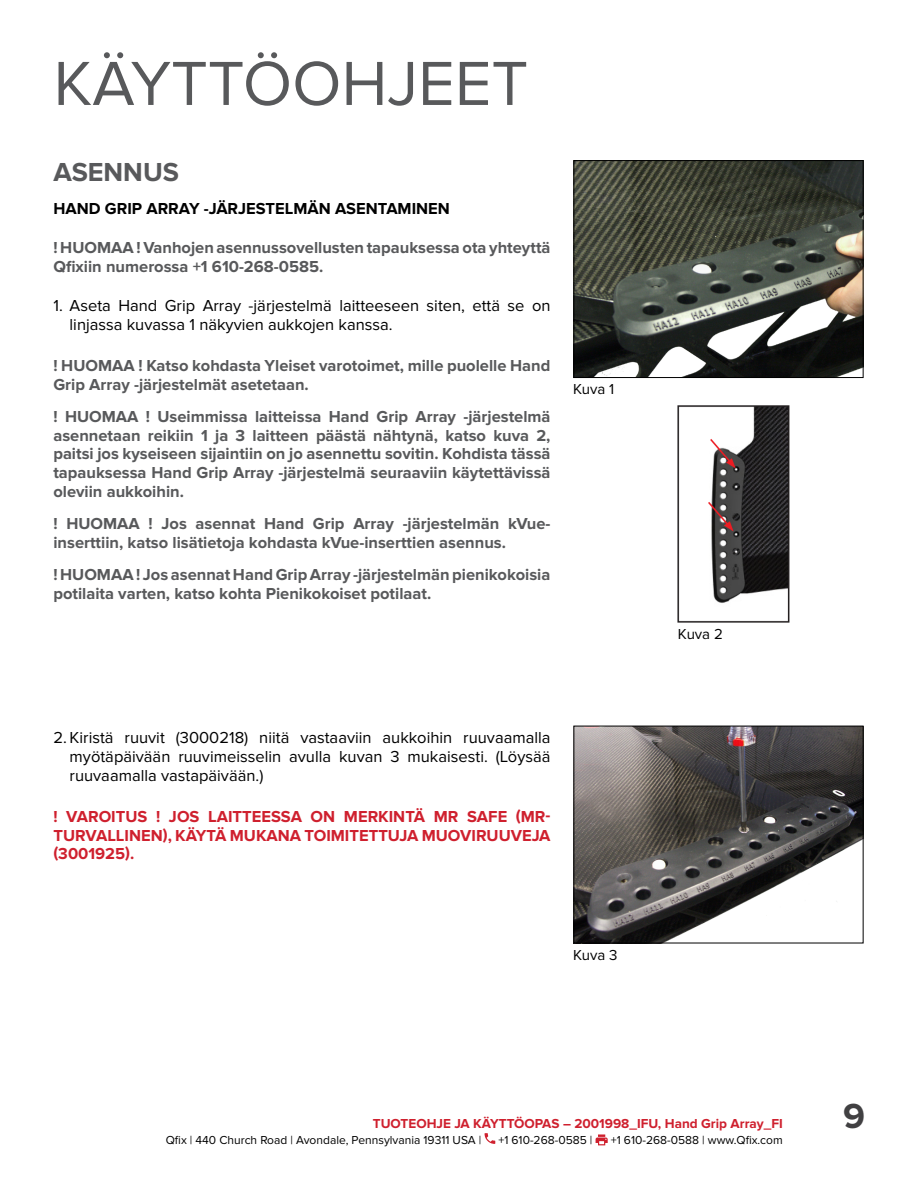
<style>
.page{position:relative;width:918px;height:1188px;background:#fff}
.page>*{position:absolute;margin:0;border:0;box-sizing:border-box;transform-origin:0 0}
.t1{font:64.5px "Proxima Nova";color:#58595b}
.t2{font:700 36px "Proxima Nova";color:#414042}
.t3{font:700 27px "Proxima Nova";color:#58595b}
.t4{font:700 16.5px/18.8px "Proxima Nova";color:#58595b}
.t5{font:16.5px/18.8px "Proxima Nova";color:#000}
.t6{font:700 16.5px/18.8px "Proxima Nova";color:#cf202e;text-align:justify}
.t7{font:700 16.5px "Proxima Nova";color:#000}
.t8{font:15px "Proxima Nova";color:#000}
.t9{font:700 13.5px "Proxima Nova";color:#cf202e}
.t10{font:12px "Proxima Nova";color:#000}
</style>
<div class="page">
<svg style="left:485px;top:1133px;width:10px;height:11px"></svg>
<svg style="left:596px;top:1134px;width:12px;height:11px"></svg>
<img style="left:575px;top:728px;width:287px;height:213px">
<div style="left:573px;top:726px;width:291px;height:217px;border:1px solid #000"></div>
<img style="left:575px;top:162px;width:287px;height:214px">
<div style="left:573px;top:160px;width:291px;height:218px;border:1px solid #000"></div>
<img style="left:677px;top:405px;width:113px;height:218px">
<h1 class="t1" style="left:54px;top:46px;width:476px">KÄYTTÖOHJEET</h1>
<h3 class="t3" style="left:53px;top:157px;width:127px">ASENNUS</h3>
<p class="t7" style="left:53px;top:199px;width:398px">HAND GRIP ARRAY -JÄRJESTELMÄN ASENTAMINEN</p>
<p class="t4" style="left:53px;top:239px;width:499px">! HUOMAA ! Vanhojen asennussovellusten tapauksessa ota yhteyttä<br>Qfixiin numerossa +1 610-268-0585.</p>
<p class="t5" style="left:70px;top:296px;width:482px;text-indent:-16px">1. Aseta Hand Grip Array -järjestelmä laitteeseen siten, että se on linjassa kuvassa 1 näkyvien aukkojen kanssa.</p>
<p class="t4" style="left:53px;top:356px;width:499px">! HUOMAA ! Katso kohdasta Yleiset varotoimet, mille puolelle Hand<br>Grip Array -järjestelmät asetetaan.</p>
<p class="t4" style="left:53px;top:407px;width:499px;text-align:justify">! HUOMAA ! Useimmissa laitteissa Hand Grip Array -järjestelmä asennetaan reikiin 1 ja 3 laitteen päästä nähtynä, katso kuva 2, paitsi jos kyseiseen sijaintiin on jo asennettu sovitin. Kohdista tässä tapauksessa Hand Grip Array -järjestelmä seuraaviin käytettävissä oleviin aukkoihin.</p>
<p class="t4" style="left:53px;top:515px;width:499px">! HUOMAA ! Jos asennat Hand Grip Array -järjestelmän kVue&shy;inserttiin, katso lisätietoja kohdasta kVue-inserttien asennus.</p>
<p class="t4" style="left:53px;top:566px;width:499px">! HUOMAA ! Jos asennat Hand Grip Array -järjestelmän pienikokoisia potilaita varten, katso kohta Pienikokoiset potilaat.</p>
<p class="t8" style="left:573px;top:380px;width:43px">Kuva 1</p>
<p class="t5" style="left:70px;top:729px;width:482px;text-align:justify;text-indent:-16px">2. Kiristä ruuvit (3000218) niitä vastaaviin aukkoihin ruuvaamalla myötäpäivään ruuvimeisselin avulla kuvan 3 mukaisesti. (Löysää ruuvaamalla vastapäivään.)</p>
<p class="t6" style="left:53px;top:807px;width:499px">! VAROITUS ! JOS LAITTEESSA ON MERKINTÄ MR SAFE (MR-TURVALLINEN), KÄYTÄ MUKANA TOIMITETTUJA MUOVIRUUVEJA (3001925).</p>
<p class="t8" style="left:573px;top:947px;width:46px">Kuva 3</p>
<p class="t8" style="left:678px;top:626px;width:46px">Kuva 2</p>
<p class="t9" style="left:373px;top:1116px;width:411px">TUOTEOHJE JA KÄYTTÖOPAS – 2001998_IFU, Hand Grip Array_FI</p>
<p class="t10" style="left:166px;top:1133px;width:317px">Qfix | 440 Church Road | Avondale, Pennsylvania 19311 USA |</p>
<p class="t10" style="left:498px;top:1133px;width:96px">+1 610-268-0585 |</p>
<p class="t10" style="left:611px;top:1133px;width:174px">+1 610-268-0588 | www.Qfix.com</p>
<h2 class="t2" style="left:843px;top:1095px;width:23px">9</h2>
</div>
